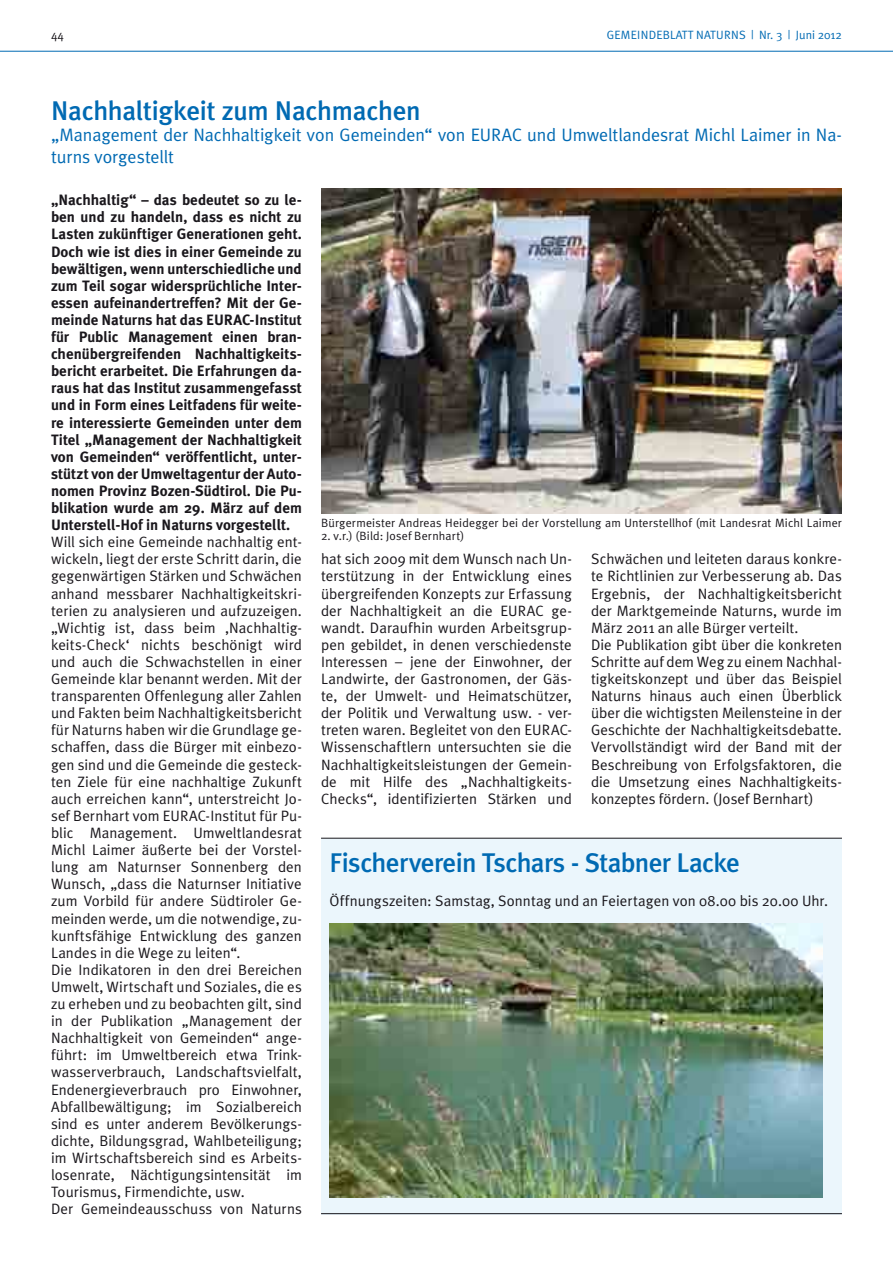
<style>
.page{position:relative;width:893px;height:1263px;background:#fff}
.page>*{position:absolute;margin:0;border:0;box-sizing:border-box;transform-origin:0 0}
.t1{font:500 27px "Meta Plus";letter-spacing:-.015em;color:#006ab3}
.t2{font:18px/21.6px "Meta Plus Normal";letter-spacing:-.005em;color:#006ab3}
.t3{font:15px/17.1px "Meta Plus Normal";letter-spacing:.005em;color:#1a171c}
.t4{font:700 15px/17.1px "Meta Plus";letter-spacing:-.005em;color:#1a171c;text-align:justify}
.t5{font:12px "Meta Plus Normal";letter-spacing:.01em;color:#1a171c}
.t6{font:12px "Meta Plus Normal";letter-spacing:.01em;color:#006ab3}
</style>
<div class="page">
<hr style="left:0;top:51px;width:893px;height:1px;background:#006ab3">
<div style="left:321px;top:838px;width:521px;height:376px;background:#ebf6fc"></div>
<hr style="left:321px;top:838px;width:521px;height:1px;background:#1a171c">
<hr style="left:321px;top:1213px;width:521px;height:1px;background:#1a171c">
<img style="left:330px;top:923px;width:492px;height:274px">
<img style="left:321px;top:188px;width:521px;height:325px">
<p class="t5" style="left:51px;top:28px;width:14px">44</p>
<p class="t6" style="left:607px;top:28px;width:237px">GEMEINDEBLATT NATURNS | Nr. 3 | Juni 2012</p>
<h1 class="t1" style="left:51px;top:95px;width:371px">Nachhaltigkeit zum Nachmachen</h1>
<p class="t2" style="left:51px;top:124px;width:792px">„Management der Nachhaltigkeit von Gemeinden“ von EURAC und Umweltlandesrat Michl Laimer in Na&shy;turns vorgestellt</p>
<p class="t4" style="left:51px;top:191px;width:252px">„Nachhaltig“ – das bedeutet so zu le&shy;ben und zu handeln, dass es nicht zu Lasten zukünftiger Generationen geht.<br>Doch wie ist dies in einer Gemeinde zu bewältigen, wenn unterschiedliche und zum Teil sogar widersprüchliche Inter&shy;essen aufeinandertreffen? Mit der Ge&shy;meinde Naturns hat das EURAC-Institut für Public Management einen bran&shy;chenübergreifenden Nachhaltigkeits&shy;bericht erarbeitet. Die Erfahrungen da&shy;raus hat das Institut zusammengefasst und in Form eines Leitfadens für weite&shy;re interessierte Gemeinden unter dem Titel „Management der Nachhaltigkeit von Gemeinden“ veröffentlicht, unter&shy;stützt von der Umweltagentur der Auto&shy;nomen Provinz Bozen-Südtirol. Die Pu&shy;blikation wurde am 29. März auf dem Unterstell-Hof in Naturns vorgestellt.</p>
<p class="t3" style="left:51px;top:533px;width:252px">Will sich eine Gemeinde nachhaltig ent&shy;wickeln, liegt der erste Schritt darin, die gegenwärtigen Stärken und Schwächen anhand messbarer Nachhaltigkeitskri&shy;terien zu analysieren und aufzuzeigen. „Wichtig ist, dass beim ‚Nachhaltig&shy;keits-Check‘ nichts beschönigt wird und auch die Schwachstellen in einer Gemeinde klar benannt werden. Mit der transparenten Offenlegung aller Zahlen und Fakten beim Nachhaltigkeitsbericht für Naturns haben wir die Grundlage ge&shy;schaffen, dass die Bürger mit einbezo&shy;gen sind und die Gemeinde die gesteck&shy;ten Ziele für eine nachhaltige Zukunft auch erreichen kann“, unterstreicht Jo&shy;sef Bernhart vom EURAC-Institut für Pu&shy;blic Management. Umweltlandesrat Michl Laimer äußerte bei der Vorstel&shy;lung am Naturnser Sonnenberg den Wunsch, „dass die Naturnser Initiative zum Vorbild für andere Südtiroler Ge&shy;meinden werde, um die notwendige, zu&shy;kunftsfähige Entwicklung des ganzen Landes in die Wege zu leiten“.<br>Die Indikatoren in den drei Bereichen Umwelt, Wirtschaft und Soziales, die es zu erheben und zu beobachten gilt, sind in der Publikation „Management der Nachhaltigkeit von Gemeinden“ ange&shy;führt: im Umweltbereich etwa Trink&shy;wasserverbrauch, Landschaftsvielfalt, Endenergieverbrauch pro Einwohner, Abfallbewältigung; im Sozialbereich sind es unter anderem Bevölkerungs&shy;dichte, Bildungsgrad, Wahlbeteiligung; im Wirtschaftsbereich sind es Arbeits&shy;losenrate, Nächtigungsintensität im Tourismus, Firmendichte, usw.<br>Der Gemeindeausschuss von Naturns</p>
<p class="t5" style="left:321px;top:516px;width:522px">Bürgermeister Andreas Heidegger bei der Vorstellung am Unterstellhof (mit Landesrat Michl Laimer</p>
<p class="t5" style="left:321px;top:529px;width:145px">2. v.r.) (Bild: Josef Bernhart)</p>
<p class="t3" style="left:321px;top:550px;width:252px;text-align:justify">hat sich 2009 mit dem Wunsch nach Un&shy;terstützung in der Entwicklung eines übergreifenden Konzepts zur Erfassung der Nachhaltigkeit an die EURAC ge&shy;wandt. Daraufhin wurden Arbeitsgrup&shy;pen gebildet, in denen verschiedenste Interessen – jene der Einwohner, der Landwirte, der Gastronomen, der Gäs&shy;te, der Umwelt- und Heimatschützer, der Politik und Verwaltung usw. - ver&shy;treten waren. Begleitet von den EURAC-Wissenschaftlern untersuchten sie die Nachhaltigkeitsleistungen der Gemein&shy;de mit Hilfe des „Nachhaltigkeits-Checks“, identifizierten Stärken und</p>
<p class="t3" style="left:591px;top:550px;width:252px">Schwächen und leiteten daraus konkre&shy;te Richtlinien zur Verbesserung ab. Das Ergebnis, der Nachhaltigkeitsbericht der Marktgemeinde Naturns, wurde im März 2011 an alle Bürger verteilt.<br>Die Publikation gibt über die konkreten Schritte auf dem Weg zu einem Nachhal&shy;tigkeitskonzept und über das Beispiel Naturns hinaus auch einen Überblick über die wichtigsten Meilensteine in der Geschichte der Nachhaltigkeitsdebatte.<br>Vervollständigt wird der Band mit der Beschreibung von Erfolgsfaktoren, die die Umsetzung eines Nachhaltigkeits&shy;konzeptes fördern. (Josef Bernhart)</p>
<h1 class="t1" style="left:330px;top:847px;width:412px">Fischerverein Tschars - Stabner Lacke</h1>
<p class="t3" style="left:330px;top:892px;width:500px">Öffnungszeiten: Samstag, Sonntag und an Feiertagen von 08.00 bis 20.00 Uhr.</p>
</div>
